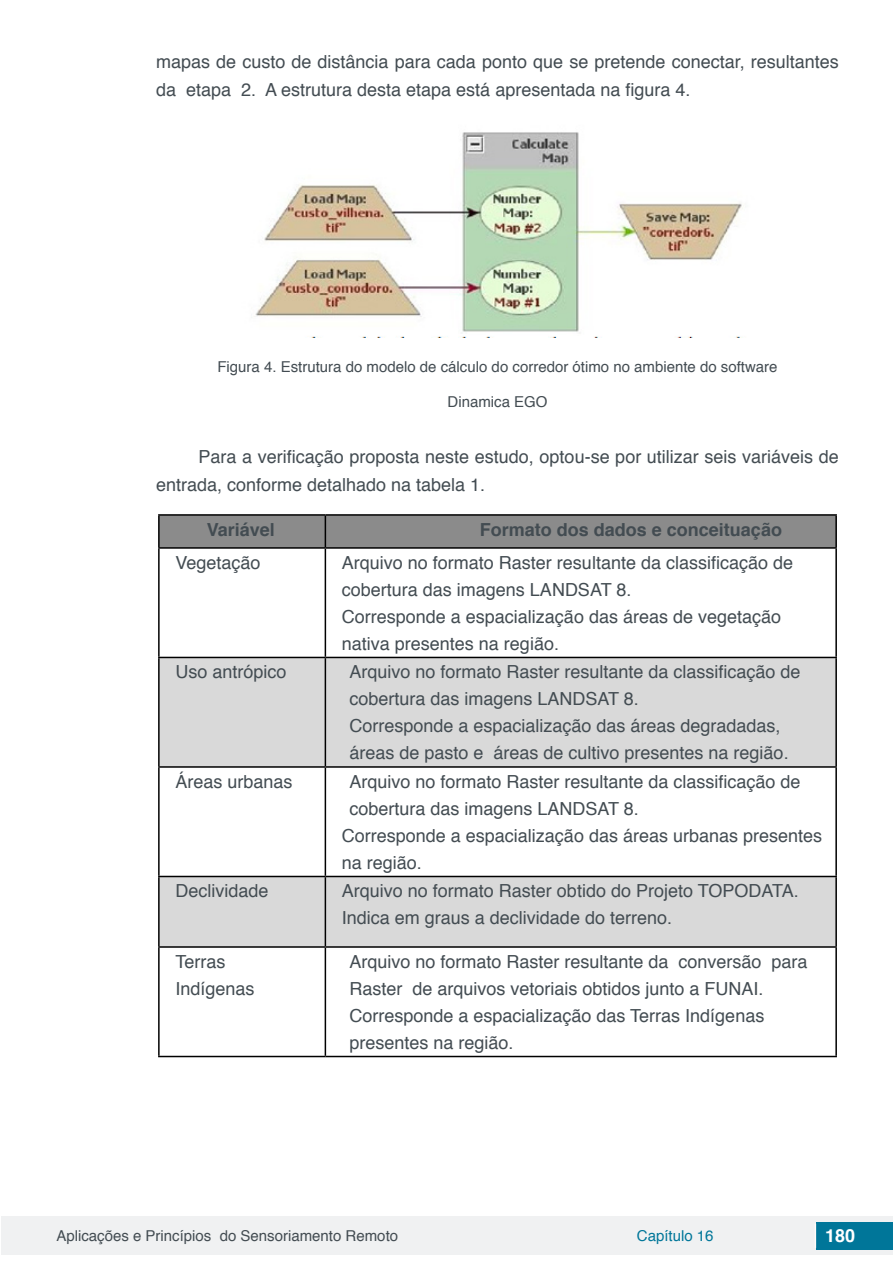
<style>
.page{position:relative;width:893px;height:1263px;background:#fff}
.page>*{position:absolute;margin:0;border:0;box-sizing:border-box;transform-origin:0 0}
.t1{font:18px/27px "Helvetica";color:#434c52}
.t2{font:700 18px "Helvetica";color:#434c52}
.t3{font:700 18px "Helvetica";color:#fff}
.t4{font:15px "Helvetica";color:#434c52}
.t5{font:15px "Helvetica";color:#007699}
</style>
<div class="page">
<div style="left:1px;top:1216px;width:891px;height:38px;background:#f0f1f2"></div>
<div style="left:816px;top:1222px;width:77px;height:27px;background:#007699"></div>
<svg style="left:815px;top:1224px;width:1px;height:24px"></svg>
<img style="left:251px;top:132px;width:492px;height:205px">
<div style="left:160px;top:516px;width:675px;height:31px;background:#8b8b8b"></div>
<svg style="left:160px;top:658px;width:675px;height:288px;fill:#d9d9d9"></svg>
<hr style="left:158px;top:516px;width:2px;height:31px;background:#000">
<hr style="left:158px;top:514px;width:167px;height:2px;background:#000">
<hr style="left:325px;top:514px;width:512px;height:2px;background:#000">
<hr style="left:158px;top:549px;width:2px;height:108px;background:#000">
<hr style="left:158px;top:658px;width:2px;height:108px;background:#000">
<hr style="left:158px;top:768px;width:2px;height:108px;background:#000">
<hr style="left:158px;top:877px;width:2px;height:69px;background:#000">
<hr style="left:158px;top:948px;width:2px;height:108px;background:#000">
<hr style="left:158px;top:547px;width:167px;height:2px;background:#000">
<hr style="left:325px;top:547px;width:512px;height:2px;background:#000">
<hr style="left:158px;top:657px;width:167px;height:1px;background:#000">
<hr style="left:325px;top:657px;width:512px;height:1px;background:#000">
<hr style="left:158px;top:766px;width:167px;height:2px;background:#000">
<hr style="left:325px;top:766px;width:512px;height:2px;background:#000">
<hr style="left:158px;top:876px;width:167px;height:1px;background:#000">
<hr style="left:325px;top:876px;width:512px;height:1px;background:#000">
<hr style="left:158px;top:946px;width:167px;height:2px;background:#000">
<hr style="left:325px;top:946px;width:512px;height:2px;background:#000">
<hr style="left:158px;top:1056px;width:167px;height:1px;background:#000">
<hr style="left:325px;top:1056px;width:512px;height:1px;background:#000">
<hr style="left:325px;top:516px;width:1px;height:31px;background:#000">
<hr style="left:835px;top:516px;width:2px;height:31px;background:#000">
<hr style="left:325px;top:549px;width:1px;height:108px;background:#000">
<hr style="left:835px;top:549px;width:2px;height:108px;background:#000">
<hr style="left:325px;top:658px;width:1px;height:108px;background:#000">
<hr style="left:835px;top:658px;width:2px;height:108px;background:#000">
<hr style="left:325px;top:768px;width:1px;height:108px;background:#000">
<hr style="left:835px;top:768px;width:2px;height:108px;background:#000">
<hr style="left:325px;top:877px;width:1px;height:69px;background:#000">
<hr style="left:835px;top:877px;width:2px;height:69px;background:#000">
<hr style="left:325px;top:948px;width:1px;height:108px;background:#000">
<hr style="left:835px;top:948px;width:2px;height:108px;background:#000">
<p class="t1" style="left:156px;top:47px;width:684px;line-height:28.5px">mapas de custo de distância para cada ponto que se pretende conectar, resultantes da etapa 2. A estrutura desta etapa está apresentada na figura 4.</p>
<p class="t4" style="left:217px;top:355px;width:562px">Figura 4. Estrutura do modelo de cálculo do corredor ótimo no ambiente do software</p>
<p class="t4" style="left:447px;top:390px;width:102px">Dinamica EGO</p>
<p class="t1" style="left:156px;top:443px;width:684px;line-height:28.5px;text-indent:43px">Para a verificação proposta neste estudo, optou-se por utilizar seis variáveis de entrada, conforme detalhado na tabela 1.</p>
<p class="t2" style="left:207px;top:515px;width:70px">Variável</p>
<p class="t2" style="left:480px;top:515px;width:304px">Formato dos dados e conceituação</p>
<p class="t1" style="left:175px;top:550px;width:87px">Vegetação</p>
<p class="t1" style="left:342px;top:550px;width:453px">Arquivo no formato Raster resultante da classificação de cobertura das imagens LANDSAT 8.<br>Corresponde a espacialização das áreas de vegetação nativa presentes na região.</p>
<p class="t1" style="left:175px;top:659px;width:113px">Uso antrópico</p>
<p class="t1" style="left:349px;top:659px;width:453px">Arquivo no formato Raster resultante da classificação de cobertura das imagens LANDSAT 8.<br>Corresponde a espacialização das áreas degradadas, áreas de pasto e áreas de cultivo presentes na região.</p>
<p class="t1" style="left:175px;top:769px;width:119px">Áreas urbanas</p>
<p class="t1" style="left:349px;top:769px;width:453px">Arquivo no formato Raster resultante da classificação de</p>
<p class="t1" style="left:349px;top:796px;width:291px">cobertura das imagens LANDSAT 8.</p>
<p class="t1" style="left:342px;top:823px;width:482px">Corresponde a espacialização das áreas urbanas presentes</p>
<p class="t1" style="left:342px;top:850px;width:82px">na região.</p>
<p class="t1" style="left:175px;top:878px;width:95px">Declividade</p>
<p class="t1" style="left:342px;top:878px;width:458px">Arquivo no formato Raster obtido do Projeto TOPODATA.<br>Indica em graus a declividade do terreno.</p>
<p class="t1" style="left:175px;top:949px;width:81px">Terras<br>Indígenas</p>
<p class="t1" style="left:349px;top:949px;width:460px">Arquivo no formato Raster resultante da conversão para Raster de arquivos vetoriais obtidos junto a FUNAI.<br>Corresponde a espacialização das Terras Indígenas presentes na região.</p>
<p class="t4" style="left:56px;top:1224px;width:343px">Aplicações e Princípios do Sensoriamento Remoto</p>
<p class="t5" style="left:637px;top:1224px;width:78px">Capítulo 16</p>
<p class="t3" style="left:825px;top:1221px;width:32px">180</p>
</div>
